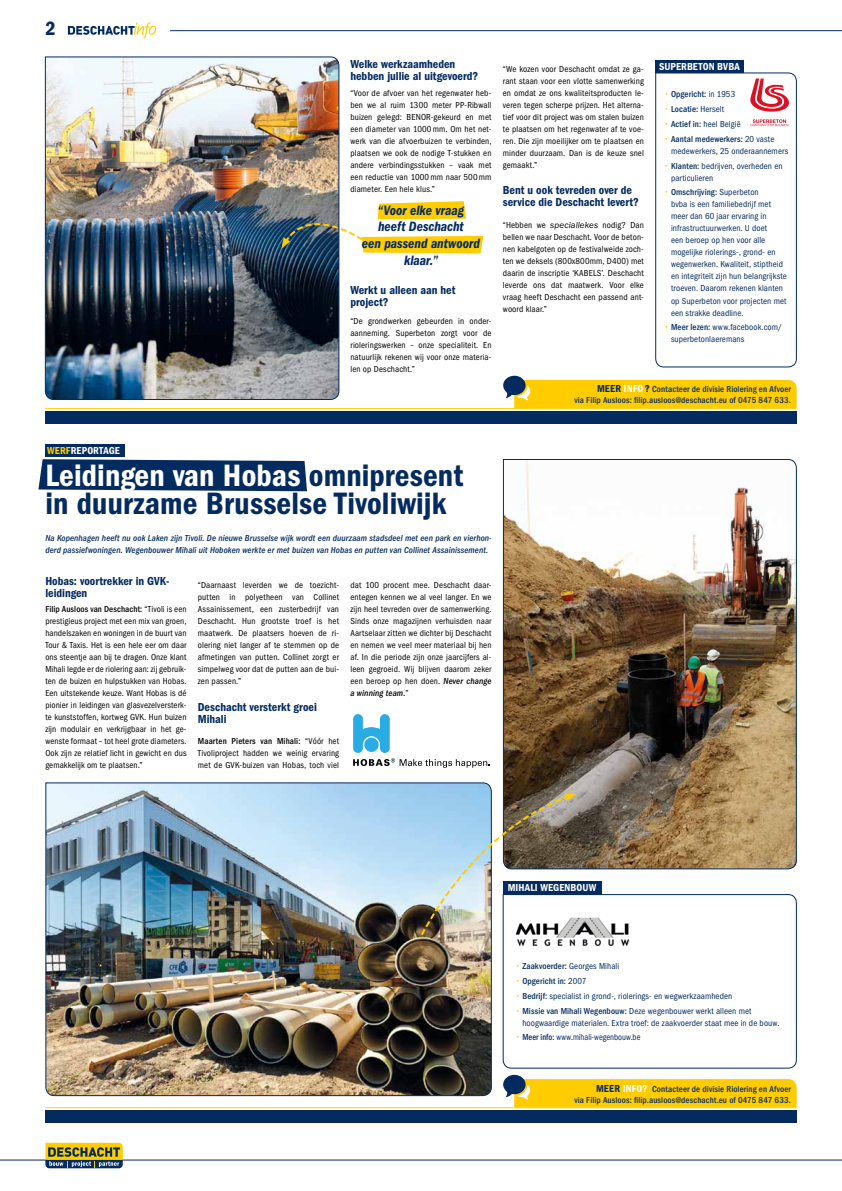
<style>
.page{position:relative;width:842px;height:1191px;background:#fff}
.page>*{position:absolute;margin:0;border:0;box-sizing:border-box;transform-origin:0 0}
.t1{font:32px/28px "ITC Franklin Gothic Std Dm Cd";letter-spacing:.005em;color:#042b60}
.t2{font:20px "ITC Franklin Gothic Std Dm Cd";color:#042b60}
.t3{font:14px/16.8px "ITC Franklin Gothic Std Dm Cd It";color:#042b60;text-align:center}
.t4{font:12px/12px "ITC Franklin Gothic Std Dm Cd";color:#042b60}
.t5{font:10.5px "ITC Franklin Gothic Std Dm Cd";letter-spacing:.01em;color:#fff}
.t6{font:condensed 9px/12px "ITC Franklin Gothic Std";letter-spacing:.015em;color:#000;text-align:justify}
.t7{font:condensed 9px/12px "ITC Franklin Gothic Std";letter-spacing:.01em;color:#042b60}
.t8{font:500 condensed 9px/14.8px "ITC Franklin Gothic Std";letter-spacing:.015em;color:#042b60;text-align:right}
.t9{font:italic 500 condensed 9px/12px "ITC Franklin Gothic Std";letter-spacing:.01em;color:#042b60}
.s1{font-style:italic;font-stretch:normal}
.s2{font-weight:400}
.s3{font-weight:500}
.s4{font-family:"ITC Franklin Gothic Std Dm Cd";font-weight:400;font-stretch:normal;font-size:10.5px}
.s5{font-family:"ITC Franklin Gothic Std Dm Cd";font-weight:400;font-stretch:normal;font-size:10.5px;color:#fff}
.s6{color:#fc0}
.s7{color:#fff}
.s8{font-weight:500;font-style:italic}
</style>
<div class="page">
<svg style="left:68px;top:22px;width:88px;height:17px"></svg>
<hr style="left:170px;top:30px;width:672px;height:1px;background:#042b60">
<hr style="left:0;top:1159px;width:842px;height:1px;background:#042b60">
<svg style="left:45px;top:1142px;width:78px;height:26px;background:#928b43"></svg>
<svg style="left:38px;top:459px;width:269px;height:32px;background:#14396a"></svg>
<img style="left:45px;top:56px;width:294px;height:344px">
<hr style="left:45px;top:1107px;width:752px;height:1px;background:#fc0">
<div style="left:45px;top:1110px;width:752px;height:13px;background:#042b60"></div>
<svg style="left:503px;top:1074px;width:294px;height:33px"></svg>
<hr style="left:45px;top:408px;width:752px;height:1px;background:#fc0">
<div style="left:45px;top:411px;width:752px;height:13px;background:#042b60"></div>
<svg style="left:503px;top:376px;width:294px;height:32px;background:#f5cd28"></svg>
<svg style="left:655px;top:72px;width:142px;height:295px"></svg>
<div style="left:655px;top:60px;width:89px;height:13px;background:#042b60"></div>
<svg style="left:503px;top:894px;width:294px;height:174px"></svg>
<div style="left:503px;top:880px;width:98px;height:14px;background:#042b60"></div>
<img style="left:45px;top:782px;width:447px;height:314px">
<img style="left:503px;top:459px;width:294px;height:410px">
<svg style="left:281px;top:201px;width:202px;height:52px"></svg>
<div style="left:45px;top:444px;width:79px;height:13px;background:#042b60"></div>
<img style="left:514px;top:915px;width:117px;height:33px">
<svg style="left:353px;top:714px;width:137px;height:53px"></svg>
<svg style="left:750px;top:78px;width:39px;height:34px"></svg>
<svg style="left:751px;top:119px;width:37px;height:7px"></svg>
<img style="left:420px;top:793px;width:156px;height:143px">
<h2 class="t2" style="left:45px;top:17px;width:12px">2</h2>
<h3 class="t4" style="left:350px;top:58px;width:129px">Welke werkzaamheden hebben jullie al uitgevoerd?</h3>
<p class="t6" style="left:350px;top:87px;width:143px">“Voor de afvoer van het regenwater heb&shy;ben we al ruim 1300 meter PP-Ribwall buizen gelegd: BENOR-gekeurd en met een diameter van 1000mm. Om het net&shy;werk van die afvoerbuizen te verbinden, plaatsen we ook de nodige T-stukken en andere verbindingsstukken – vaak met een reductie van 1000mm naar 500mm diameter. Een hele klus.”</p>
<h3 class="t3" style="left:362px;top:201px;width:120px">“Voor elke vraag<br>heeft Deschacht<br>een passend antwoord klaar.”</h3>
<h3 class="t4" style="left:350px;top:284px;width:107px">Werkt u alleen aan het project?</h3>
<p class="t6" style="left:350px;top:315px;width:143px">“De grondwerken gebeurden in onder&shy;aanneming. Superbeton zorgt voor de rioleringswerken – onze specialiteit. En natuurlijk rekenen wij voor onze materia&shy;len op Deschacht.”</p>
<p class="t6" style="left:503px;top:63px;width:143px">“We kozen voor Deschacht omdat ze ga&shy;rant staan voor een vlotte samenwerking en omdat ze ons kwaliteitsproducten le&shy;veren tegen scherpe prijzen. Het alterna&shy;tief voor dit project was om stalen buizen te plaatsen om het regenwater af te voe&shy;ren. Die zijn moeilijker om te plaatsen en minder duurzaam. Dan is de keuze snel gemaakt.”</p>
<h3 class="t4" style="left:503px;top:184px;width:138px">Bent u ook tevreden over de service die Deschacht levert?</h3>
<p class="t6" style="left:503px;top:219px;width:143px">“Hebben we <span class="s1">speciallekes</span> nodig? Dan bellen we naar Deschacht. Voor de beton&shy;nen kabelgoten op de festivalweide zoch&shy;ten we deksels (800x800mm, D400) met daarin de inscriptie ‘KABELS’. Deschacht leverde ons dat maatwerk. Voor elke vraag heeft Deschacht een passend ant&shy;woord klaar.”</p>
<p class="t5" style="left:659px;top:60px;width:82px">SUPERBETON BVBA</p>
<p class="t8" style="left:671px;top:87px;width:105px;text-align:left">Opgericht: <span class="s2">in 1953<br></span>Locatie: <span class="s2">Herselt<br></span>Actief in: <span class="s2">heel België<br></span>Aantal medewerkers: <span class="s2">20 vaste</span></p>
<p class="t7" style="left:671px;top:143px;width:119px;line-height:14.8px">medewerkers, 25 onderaannemers<br><span class="s3">Klanten:</span> bedrijven, overheden en</p>
<p class="t7" style="left:671px;top:170px;width:89px;line-height:14.8px">particulieren<br><span class="s3">Omschrijving:</span> Superbeton</p>
<p class="t7" style="left:671px;top:199px;width:117px">bvba is een familiebedrijf met meer dan 60 jaar ervaring in infrastructuurwerken. U doet<br>een beroep op hen voor alle mogelijke riolerings-, grond- en wegenwerken. Kwaliteit, stiptheid en integriteit zijn hun belangrijkste troeven. Daarom rekenen klanten op Superbeton voor projecten met een strakke deadline.</p>
<p class="t7" style="left:671px;top:321px;width:112px"><span class="s3">Meer lezen:</span> www.facebook.com/ superbetonlaeremans</p>
<p class="t8" style="left:574px;top:384px;width:218px;line-height:11px"><span class="s4">MEER</span> <span class="s5">INFO</span><span class="s4">?</span> Contacteer de divisie Riolering en Afvoer<br>via Filip Ausloos: filip.ausloos@deschacht.eu of 0475 847 633.</p>
<p class="t5" style="left:47px;top:444px;width:74px"><span class="s6">WERF</span>REPORTAGE</p>
<h1 class="t1" style="left:45px;top:461px;width:419px"><span class="s7">Leidingen van Hobas</span> omnipresent in duurzame Brusselse Tivoliwijk</h1>
<p class="t9" style="left:45px;top:532px;width:448px">Na Kopenhagen heeft nu ook Laken zijn Tivoli. De nieuwe Brusselse wijk wordt een duurzaam stadsdeel met een park en vierhon&shy;derd passiefwoningen. Wegenbouwer Mihali uit Hoboken werkte er met buizen van Hobas en putten van Collinet Assainissement.</p>
<h3 class="t4" style="left:45px;top:575px;width:126px">Hobas: voortrekker in GVK&shy;leidingen</h3>
<p class="t6" style="left:45px;top:603px;width:143px"><span class="s3">Filip Ausloos van Deschacht:</span> “Tivoli is een prestigieus project met een mix van groen, handelszaken en woningen in de buurt van Tour &amp; Taxis. Het is een hele eer om daar ons steentje aan bij te dragen. Onze klant Mihali legde er de riolering aan: zij gebruik&shy;ten de buizen en hulpstukken van Hobas.<br>Een uitstekende keuze. Want Hobas is dé pionier in leidingen van glasvezelversterk&shy;te kunststoffen, kortweg GVK. Hun buizen zijn modulair en verkrijgbaar in het ge&shy;wenste formaat – tot heel grote diameters.<br>Ook zijn ze relatief licht in gewicht en dus gemakkelijk om te plaatsen.”</p>
<p class="t6" style="left:198px;top:579px;width:143px">“Daarnaast leverden we de toezicht&shy;putten in polyetheen van Collinet Assainissement, een zusterbedrijf van Deschacht. Hun grootste troef is het maatwerk. De plaatsers hoeven de ri&shy;olering niet langer af te stemmen op de afmetingen van putten. Collinet zorgt er simpelweg voor dat de putten aan de bui&shy;zen passen.”</p>
<h3 class="t4" style="left:198px;top:701px;width:121px">Deschacht versterkt groei<br>Mihali</h3>
<p class="t6" style="left:198px;top:735px;width:143px"><span class="s3">Maarten Pieters van Mihali:</span> “Vóór het Tivoliproject hadden we weinig ervaring met de GVK-buizen van Hobas, toch viel</p>
<p class="t6" style="left:350px;top:579px;width:143px">dat 100 procent mee. Deschacht daar&shy;entegen kennen we al veel langer. En we zijn heel tevreden over de samenwerking.<br>Sinds onze magazijnen verhuisden naar Aartselaar zitten we dichter bij Deschacht en nemen we veel meer materiaal bij hen af. In die periode zijn onze jaarcijfers al&shy;leen gegroeid. Wij blijven daarom zeker een beroep op hen doen. <span class="s8">Never change a winning team.</span>”</p>
<p class="t5" style="left:508px;top:881px;width:90px">MIHALI WEGENBOUW</p>
<p class="t7" style="left:522px;top:958px;width:231px;line-height:14.8px"><span class="s3">Zaakvoerder:</span> Georges Mihali<br><span class="s3">Opgericht in:</span> 2007<br><span class="s3">Bedrijf:</span> specialist in grond-, riolerings- en wegwerkzaamheden <span class="s3">Missie van Mihali Wegenbouw:</span> Deze wegenbouwer werkt alleen met</p>
<p class="t7" style="left:522px;top:1015px;width:259px;line-height:14.8px">hoogwaardige materialen. Extra troef: de zaakvoerder staat mee in de bouw.<br><span class="s3">Meer info:</span> www.mihali-wegenbouw.be</p>
<p class="t8" style="left:574px;top:1083px;width:218px;line-height:11px"><span class="s4">MEER</span> <span class="s5">INFO?</span> Contacteer de divisie Riolering en Afvoer<br>via Filip Ausloos: filip.ausloos@deschacht.eu of 0475 847 633.</p>
</div>
